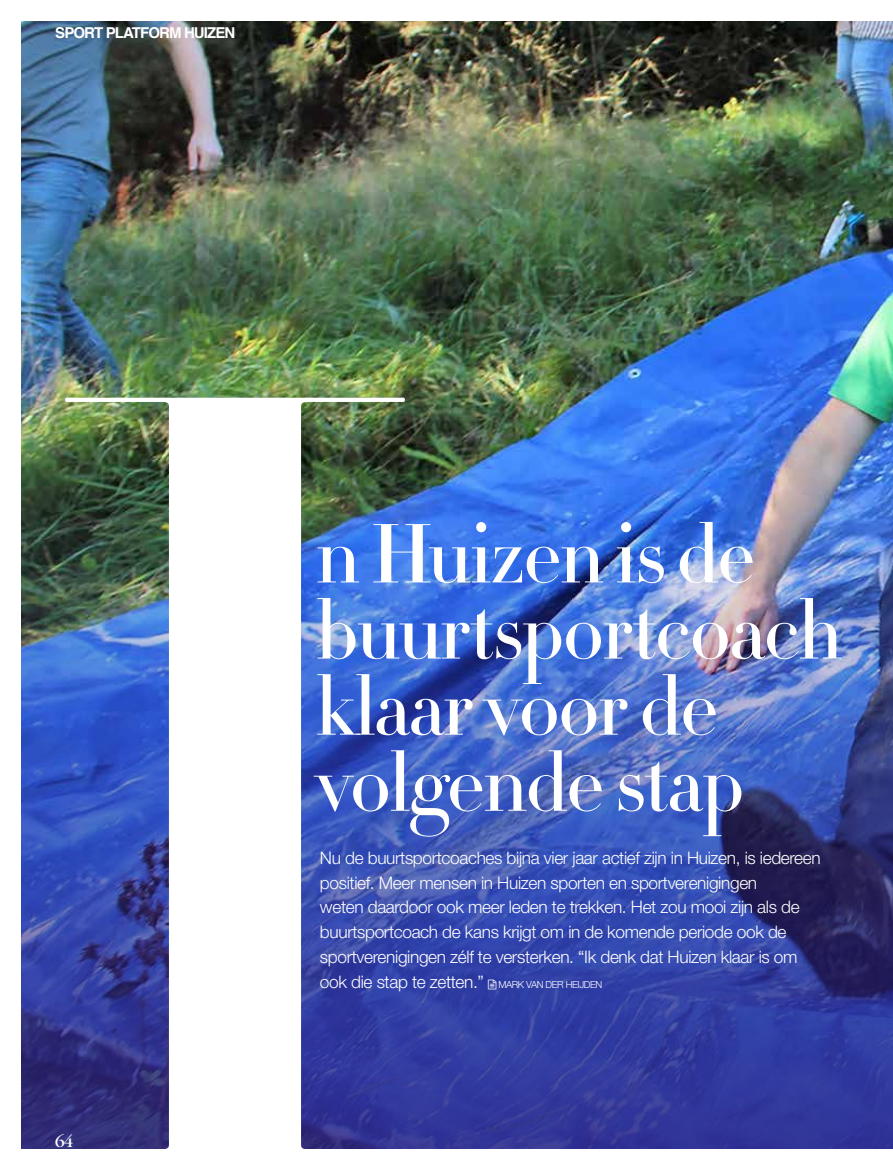
<style>
.page{position:relative;width:893px;height:1170px;background:#fff}
.page>*{position:absolute;margin:0;border:0;box-sizing:border-box;transform-origin:0 0}
.t1{font:500 82.2px/76.1px "Didot HTF 24";letter-spacing:-.025em;color:#fff}
.t2{font:18px "Garamond";color:#fff}
.t3{font:300 17.25px/24.9px "Helvetica Neue LT Std";letter-spacing:-.02em;color:#fff}
.t4{font:700 15px "Helvetica";letter-spacing:-.06em;color:#fff}
.t5{font:300 9.75px "Helvetica Neue LT Std";letter-spacing:-.04em;color:#fff}
</style>
<div class="page">
<img style="left:21px;top:21px;width:872px;height:454px">
<img style="left:21px;top:475px;width:872px;height:673px">
<img style="left:65px;top:397px;width:340px;height:752px">
<svg style="left:488px;top:979px;width:8px;height:10px"></svg>
<p class="t4" style="left:55px;top:20px;width:182px">SPORT PLATFORM HUIZEN</p>
<p class="t2" style="left:55px;top:1131px;width:20px">64</p>
<h1 class="t1" style="left:316px;top:518px;width:528px">n Huizen is de buurtsportcoach klaar voor de volgende stap</h1>
<p class="t3" style="left:320px;top:844px;width:502px">Nu de buurtsportcoaches bijna vier jaar actief zijn in Huizen, is iedereen positief. Meer mensen in Huizen sporten en sportverenigingen<br>weten daardoor ook meer leden te trekken. Het zou mooi zijn als de buurtsportcoach de kans krijgt om in de komende periode ook de sportverenigingen zélf te versterken. “Ik denk dat Huizen klaar is om ook die stap te zetten.”</p>
<p class="t5" style="left:498px;top:978px;width:106px">MARK VAN DER HEIJDEN</p>
</div>
